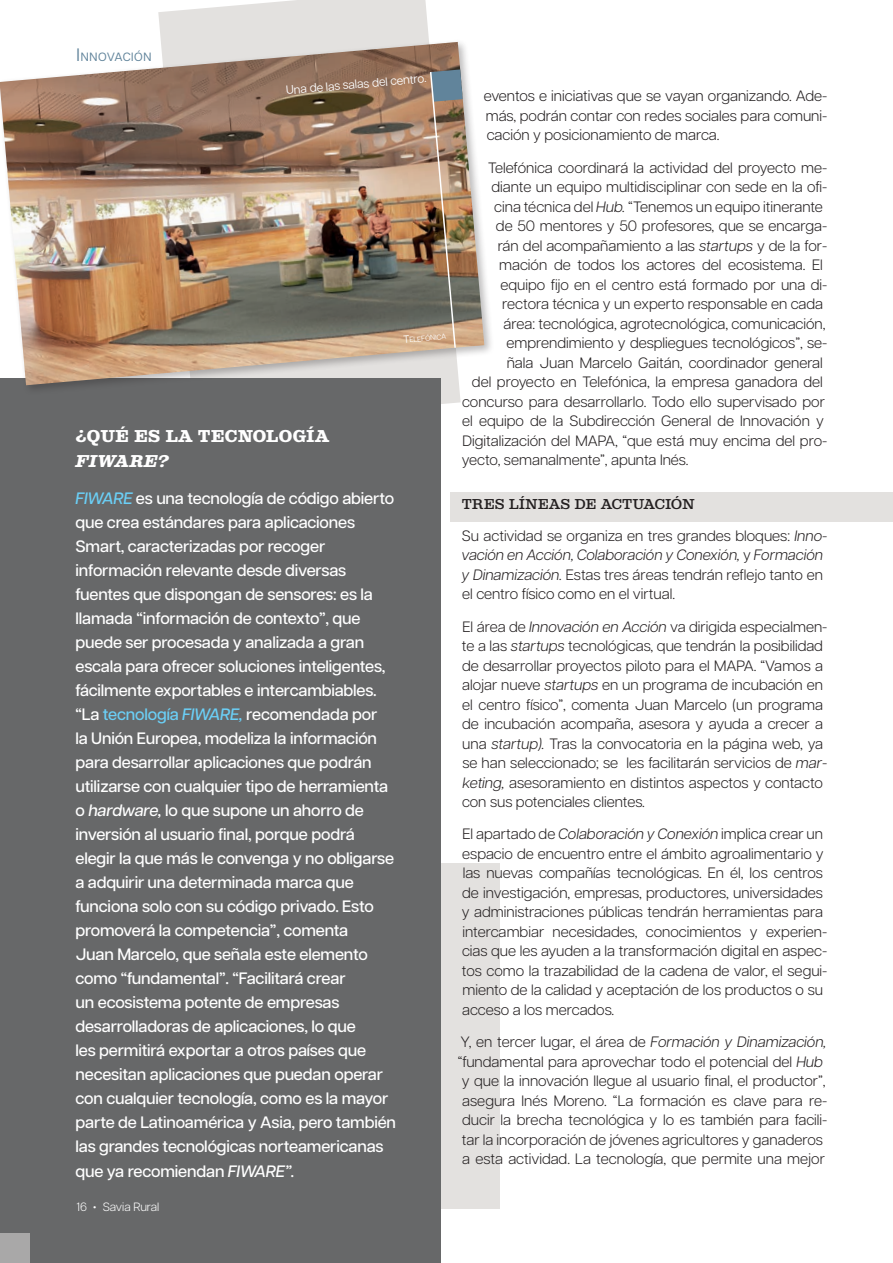
<style>
.page{position:relative;width:893px;height:1263px;background:#fff}
.page>*{position:absolute;margin:0;border:0;box-sizing:border-box;transform-origin:0 0}
.t1{font:800 18px "Albiona";color:#fff}
.t2{font:italic 800 18px "Albiona";color:#fff}
.t3{font:500 16.5px/24px "Articulat CF";letter-spacing:-.01em;color:#fff}
.t4{font:300 15px/19.5px "Articulat CF";color:#231f20}
.t5{font:500 15px "Albiona";color:#231f20}
.t6{font:12px "Articulat CF";color:#fff}
.t7{font:300 12px "Articulat CF";color:#fff}
.t8{font:12px "Articulat CF";letter-spacing:.05em;color:#61849b}
.t9{font:7.35px "Articulat CF";color:#fff}
.s1{font-size:18px}
.s2{font-size:10.5px}
.s3{font-style:italic;color:#6bcff6}
.s4{color:#6bcff6}
.s5{font-style:italic}
.s6{font-size:24px}
</style>
<div class="page">
<svg style="left:158px;top:0;width:303px;height:426px;fill:#e3e1df"></svg>
<div style="left:440px;top:863px;width:60px;height:346px;background:#e3e1df"></div>
<div style="left:451px;top:492px;width:442px;height:30px;background:#e3e1df"></div>
<div style="left:0;top:379px;width:440px;height:884px;background:#676869"></div>
<div style="left:0;top:1233px;width:30px;height:30px;background:#a9a8a8"></div>
<div style="left:0;top:39px;width:495px;height:357px;background:#231f20;opacity:.3"></div>
<img style="left:0;top:42px;width:484px;height:343px">
<img style="left:429px;top:69px;width:34px;height:280px">
<p class="t8" style="left:77px;top:48px;width:76px"><span class="s1">I</span>NNOVACIÓN</p>
<p class="t6" style="left:285px;top:82px;width:142px;rotate:-5deg">Una de las salas del centro.</p>
<p class="t9" style="left:403px;top:335px;width:44px;rotate:-5deg"><span class="s2">T</span>elefónica</p>
<p class="t1" style="left:75px;top:425px;width:255px">¿QUÉ ES LA TECNOLOGÍA</p>
<p class="t2" style="left:75px;top:451px;width:95px">FIWARE?</p>
<p class="t3" style="left:75px;top:486px;width:322px"><span class="s3">FIWARE</span> es una tecnología de código abierto que crea estándares para aplicaciones Smart, caracterizadas por recoger información relevante desde diversas fuentes que dispongan de sensores: es la llamada “información de contexto”, que puede ser procesada y analizada a gran escala para ofrecer soluciones inteligentes, fácilmente exportables e intercambiables. “La <span class="s4">tecnología</span> <span class="s3">FIWARE,</span> recomendada por<br>la Unión Europea, modeliza la información para desarrollar aplicaciones que podrán utilizarse con cualquier tipo de herramienta o <span class="s5">hardware,</span> lo que supone un ahorro de inversión al usuario final, porque podrá elegir la que más le convenga y no obligarse a adquirir una determinada marca que funciona solo con su código privado. Esto promoverá la competencia”, comenta<br>Juan Marcelo, que señala este elemento como “fundamental”. “Facilitará crear<br>un ecosistema potente de empresas desarrolladoras de aplicaciones, lo que<br>les permitirá exportar a otros países que necesitan aplicaciones que puedan operar con cualquier tecnología, como es la mayor parte de Latinoamérica y Asia, pero también las grandes tecnológicas norteamericanas que ya recomiendan <span class="s5">FIWARE”.</span></p>
<p class="t7" style="left:77px;top:1198px;width:84px">16 <span class="s6">·</span> Savia Rural</p>
<p class="t4" style="left:484px;top:85px;width:345px;text-align:justify">eventos e iniciativas que se vayan organizando. Ade&shy;más, podrán contar con redes sociales para comuni&shy;cación y posicionamiento de marca.</p>
<p class="t4" style="left:488px;top:157px;width:341px">Telefónica coordinará la actividad del proyecto me-</p>
<p class="t4" style="left:491px;top:176px;width:337px">diante un equipo multidisciplinar con sede en la ofi-</p>
<p class="t4" style="left:494px;top:196px;width:330px">cina técnica del <span class="s5">Hub.</span> “Tenemos un equipo itinerante</p>
<p class="t4" style="left:496px;top:215px;width:333px">de 50 mentores y 50 profesores, que se encarga-</p>
<p class="t4" style="left:498px;top:235px;width:331px">rán del acompañamiento a las <span class="s5">startups</span> y de la for-</p>
<p class="t4" style="left:499px;top:254px;width:325px">mación de todos los actores del ecosistema. El</p>
<p class="t4" style="left:500px;top:274px;width:328px">equipo fijo en el centro está formado por una di-</p>
<p class="t4" style="left:502px;top:293px;width:322px">rectora técnica y un experto responsable en cada</p>
<p class="t4" style="left:503px;top:313px;width:324px">área: tecnológica, agrotecnológica, comunicación,</p>
<p class="t4" style="left:506px;top:332px;width:322px">emprendimiento y despliegues tecnológicos”, se-</p>
<p class="t4" style="left:507px;top:352px;width:318px">ñala Juan Marcelo Gaitán, coordinador general</p>
<p class="t4" style="left:472px;top:371px;width:352px">del proyecto en Telefónica, la empresa ganadora del</p>
<p class="t4" style="left:462px;top:391px;width:364px">concurso para desarrollarlo. Todo ello supervisado por</p>
<p class="t4" style="left:462px;top:410px;width:363px">el equipo de la Subdirección General de Innovación y</p>
<p class="t4" style="left:462px;top:430px;width:366px">Digitalización del MAPA, “que está muy encima del pro-</p>
<p class="t4" style="left:462px;top:449px;width:228px">yecto, semanalmente”, apunta Inés.</p>
<p class="t5" style="left:462px;top:495px;width:234px">TRES LÍNEAS DE ACTUACIÓN</p>
<p class="t4" style="left:462px;top:525px;width:367px">Su actividad se organiza en tres grandes bloques: <span class="s5">Inno&shy;vación en Acción, Colaboración y Conexión,</span> y <span class="s5">Formación y Dinamización.</span> Estas tres áreas tendrán reflejo tanto en el centro físico como en el virtual.</p>
<p class="t4" style="left:462px;top:616px;width:367px">El área de <span class="s5">Innovación en Acción</span> va dirigida especialmen&shy;te a las <span class="s5">startups</span> tecnológicas, que tendrán la posibilidad de desarrollar proyectos piloto para el MAPA. “Vamos a alojar nueve <span class="s5">startups</span> en un programa de incubación en el centro físico”, comenta Juan Marcelo (un programa de incubación acompaña, asesora y ayuda a crecer a una <span class="s5">startup).</span> Tras la convocatoria en la página web, ya se han seleccionado; se les facilitarán servicios de <span class="s5">mar&shy;keting,</span> asesoramiento en distintos aspectos y contacto con sus potenciales clientes.</p>
<p class="t4" style="left:462px;top:823px;width:367px">El apartado de <span class="s5">Colaboración y Conexión</span> implica crear un espacio de encuentro entre el ámbito agroalimentario y las nuevas compañías tecnológicas. En él, los centros de investigación, empresas, productores, universidades y administraciones públicas tendrán herramientas para intercambiar necesidades, conocimientos y experien&shy;cias que les ayuden a la transformación digital en aspec&shy;tos como la trazabilidad de la cadena de valor, el segui&shy;miento de la calidad y aceptación de los productos o su acceso a los mercados.</p>
<p class="t4" style="left:458px;top:1031px;width:371px;text-align:center">Y, en tercer lugar, el área de <span class="s5">Formación y Dinamización, </span>“fundamental para aprovechar todo el potencial del <span class="s5">Hub </span>y que la innovación llegue al usuario final, el productor”, asegura Inés Moreno. “La formación es clave para re&shy;ducir la brecha tecnológica y lo es también para facili&shy;tar la incorporación de jóvenes agricultores y ganaderos a esta actividad. La tecnología, que permite una mejor</p>
</div>
